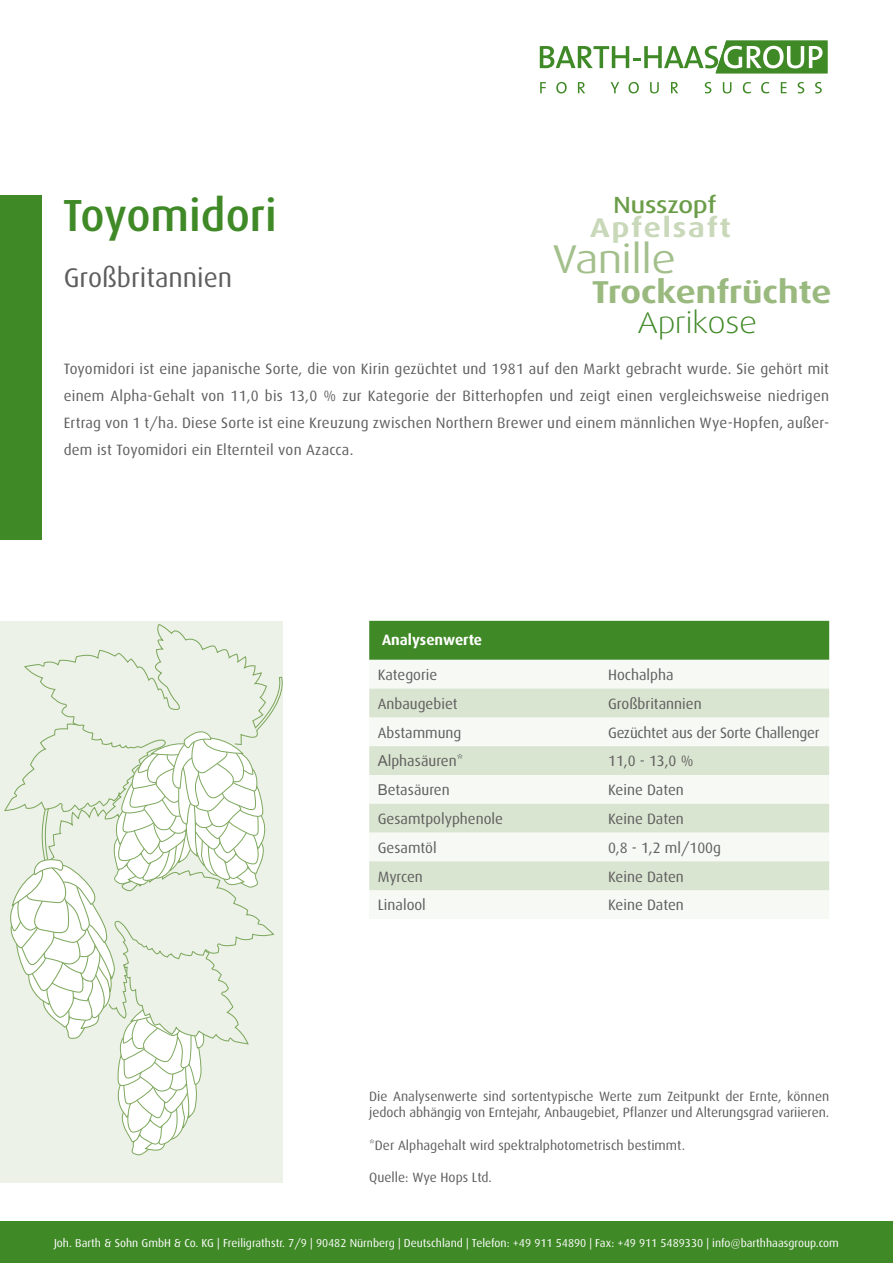
<style>
.page{position:relative;width:893px;height:1263px;background:#fff}
.page>*{position:absolute;margin:0;border:0;box-sizing:border-box;transform-origin:0 0}
.t1{font:500 45px "Dax";color:#408927}
.t2{font:40.2px "Dax Wide";color:#a3bf8b}
.t3{font:700 31.65px "Dax Wide";color:#9ab97f}
.t4{font:300 30px "Dax Wide";color:#408927}
.t5{font:700 27.15px "Dax Wide";letter-spacing:.065em;color:#c8d8b9}
.t6{font:27px "Dax";color:#5f5e5e}
.t7{font:500 23.4px "Dax Wide";color:#6b9d49}
.t8{font:15px/27px "Dax";color:#5f5e5e;text-align:justify}
.t9{font:700 15px "Dax";color:#fff}
.t10{font:13.5px/16.2px "Dax";color:#5f5e5e}
.t11{font:11.55px "Dax";color:#fff}
.s1{font-family:"Arial"}
</style>
<div class="page">
<div style="left:369px;top:621px;width:460px;height:39px;background:#408927"></div>
<div style="left:369px;top:660px;width:460px;height:259px;background:#f6f9f4"></div>
<svg style="left:369px;top:689px;width:460px;height:201px;fill:#dae5d1"></svg>
<div style="left:0;top:621px;width:283px;height:561px;background:#edf2e8"></div>
<svg style="left:24px;top:624px;width:259px;height:97px"></svg>
<svg style="left:4px;top:719px;width:262px;height:436px"></svg>
<div style="left:0;top:195px;width:41px;height:344px;background:#408927"></div>
<div style="left:0;top:1221px;width:893px;height:42px;background:#408927"></div>
<svg style="left:540px;top:82px;width:6px;height:11px"></svg>
<svg style="left:556px;top:82px;width:11px;height:11px"></svg>
<svg style="left:578px;top:82px;width:7px;height:11px"></svg>
<svg style="left:611px;top:82px;width:8px;height:11px"></svg>
<svg style="left:628px;top:82px;width:11px;height:11px"></svg>
<svg style="left:650px;top:82px;width:9px;height:11px"></svg>
<svg style="left:671px;top:82px;width:7px;height:11px"></svg>
<svg style="left:705px;top:82px;width:6px;height:11px"></svg>
<svg style="left:723px;top:82px;width:8px;height:11px"></svg>
<svg style="left:743px;top:82px;width:8px;height:11px"></svg>
<svg style="left:761px;top:82px;width:8px;height:11px"></svg>
<svg style="left:781px;top:82px;width:5px;height:11px"></svg>
<svg style="left:798px;top:82px;width:6px;height:11px"></svg>
<svg style="left:815px;top:82px;width:7px;height:11px"></svg>
<svg style="left:540px;top:40px;width:287px;height:33px"></svg>
<h1 class="t1" style="left:63px;top:190px;width:216px">Toyomidori</h1>
<h3 class="t6" style="left:64px;top:263px;width:170px">Großbritannien</h3>
<h3 class="t7" style="left:613px;top:192px;width:105px">Nusszopf</h3>
<h2 class="t2" style="left:552px;top:237px;width:125px">Vanille</h2>
<h3 class="t3" style="left:592px;top:274px;width:241px">Trockenfrüchte</h3>
<h3 class="t4" style="left:637px;top:307px;width:121px">Aprikose</h3>
<h3 class="t5" style="left:590px;top:212px;width:142px">Apfelsaft</h3>
<p class="t8" style="left:64px;top:356px;width:767px">Toyomidori ist eine japanische Sorte, die von Kirin gezüchtet und 1981 auf den Markt gebracht wurde. Sie gehört mit einem Alpha-Gehalt von 11,0 bis 13,0 % zur Kategorie der Bitterhopfen und zeigt einen vergleichsweise niedrigen Ertrag von 1 t/ha. Diese Sorte ist eine Kreuzung zwischen Northern Brewer und einem männlichen Wye-Hopfen, außer&shy;dem ist Toyomidori ein Elternteil von Azacca.</p>
<p class="t9" style="left:382px;top:632px;width:102px">Analysenwerte</p>
<p class="t8" style="left:378px;top:661px;width:61px">Kategorie</p>
<p class="t8" style="left:608px;top:661px;width:67px">Hochalpha</p>
<p class="t8" style="left:378px;top:690px;width:81px">Anbaugebiet</p>
<p class="t8" style="left:608px;top:690px;width:95px">Großbritannien</p>
<p class="t8" style="left:378px;top:719px;width:85px">Abstammung</p>
<p class="t8" style="left:608px;top:719px;width:213px">Gezüchtet aus der Sorte Challenger</p>
<p class="t8" style="left:378px;top:748px;width:87px"><span class="s1">A</span>lphasäuren*</p>
<p class="t8" style="left:608px;top:748px;width:87px">11,0 - 13,0 %</p>
<p class="t8" style="left:378px;top:777px;width:74px"><span class="s1">B</span>etasäuren</p>
<p class="t8" style="left:608px;top:777px;width:77px">Keine Daten</p>
<p class="t8" style="left:378px;top:805px;width:127px">Gesamtpolyphenole</p>
<p class="t8" style="left:608px;top:805px;width:77px">Keine Daten</p>
<p class="t8" style="left:378px;top:834px;width:60px">Gesamtöl</p>
<p class="t8" style="left:608px;top:834px;width:115px">0,8 - 1,2 ml/100g</p>
<p class="t8" style="left:378px;top:863px;width:47px">Myrcen</p>
<p class="t8" style="left:608px;top:863px;width:77px">Keine Daten</p>
<p class="t8" style="left:378px;top:892px;width:50px">Linalool</p>
<p class="t8" style="left:608px;top:892px;width:77px">Keine Daten</p>
<p class="t10" style="left:369px;top:1088px;width:461px">Die Analysenwerte sind sortentypische Werte zum Zeitpunkt der Ernte, können jedoch abhängig von Erntejahr, Anbaugebiet, Pflanzer und Alterungsgrad variieren.</p>
<p class="t10" style="left:369px;top:1137px;width:317px">*Der Alphagehalt wird spektralphotometrisch bestimmt.</p>
<p class="t10" style="left:369px;top:1169px;width:124px">Quelle: Wye Hops Ltd.</p>
<p class="t11" style="left:54px;top:1237px;width:786px">Joh. Barth &amp; Sohn GmbH &amp; Co. KG | Freiligrathstr. 7/9 | 90482 Nürnberg | Deutschland | Telefon: +49 911 54890 | Fax: +49 911 5489330 | info@barthhaasgroup.com</p>
</div>
